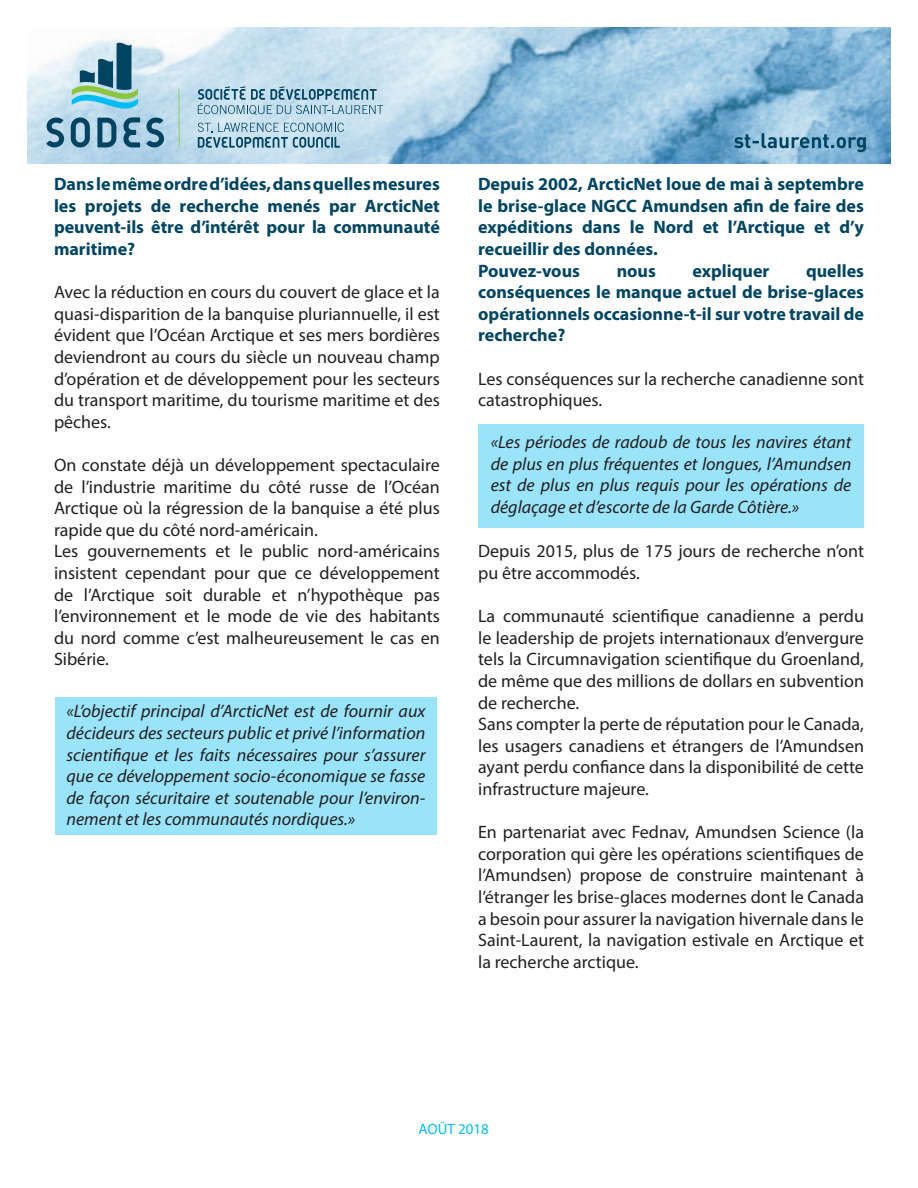
<style>
.page{position:relative;width:918px;height:1188px;background:#fff}
.page>*{position:absolute;margin:0;border:0;box-sizing:border-box;transform-origin:0 0}
.t1{font:18px/21.6px "Myriad Pro";color:#231f20;text-align:justify}
.t2{font:italic 18px/21.6px "Myriad Pro";color:#231f20;text-align:justify}
.t3{font:700 18px/21.6px "Myriad Pro";color:#004563;text-align:justify}
.t4{font:15px "Myriad Pro";color:#00bdf2}
.s1{font-size:17.85px}
</style>
<div class="page">
<img style="left:27px;top:27px;width:864px;height:136px">
<svg style="left:47px;top:117px;width:17px;height:30px"></svg>
<svg style="left:146px;top:117px;width:18px;height:30px"></svg>
<svg style="left:71px;top:40px;width:69px;height:108px;background:#81afbd"></svg>
<hr style="left:178px;top:88px;width:2px;height:60px;background:#8bc63e">
<svg style="left:198px;top:86px;width:185px;height:29px;background:#99bcce"></svg>
<svg style="left:198px;top:123px;width:146px;height:25px;background:#94b8ca"></svg>
<svg style="left:734px;top:133px;width:132px;height:19px;background:#6a9dba"></svg>
<div style="left:479px;top:424px;width:385px;height:103px;background:#9ae4f9"></div>
<div style="left:55px;top:697px;width:382px;height:137px;background:#9ae4f9"></div>
<p class="t3" style="left:54px;top:173px;width:387px">Dans le même ordre d’idées, dans quelles mesures les projets de recherche menés par ArcticNet peuvent-ils être d’intérêt pour la communauté maritime?</p>
<p class="t1" style="left:54px;top:281px;width:387px">Avec la réduction en cours du couvert de glace et la quasi-disparition de la banquise pluriannuelle, il est évident que l’Océan Arctique et ses mers bordières deviendront au cours du siècle un nouveau champ d’opération et de développement pour les secteurs du transport maritime, du tourisme maritime et des pêches.</p>
<p class="t1" style="left:54px;top:454px;width:387px">On constate déjà un développement spectaculaire de l’industrie maritime du côté russe de l’Océan Arctique où la régression de la banquise a été plus rapide que du côté nord-américain.</p>
<p class="t1" style="left:54px;top:540px;width:387px">Les gouvernements et le public nord-américains insistent cependant pour que ce développement de l’Arctique soit durable et n’hypothèque pas l’environnement et le mode de vie des habitants du nord comme c’est malheureusement le cas en Sibérie.</p>
<p class="t2" style="left:66px;top:700px;width:360px">«L’objectif principal d’ArcticNet est de fournir aux décideurs des secteurs public et privé l’information scientifique et les faits nécessaires pour s’assurer que ce développement socio-économique se fasse de façon sécuritaire et soutenable pour l’environ&shy;nement et les communautés nordiques.<span class="s1">»</span></p>
<p class="t3" style="left:478px;top:173px;width:387px">Depuis 2002, ArcticNet loue de mai à septembre le brise-glace NGCC Amundsen afin de faire des expéditions dans le Nord et l’Arctique et d’y recueillir des données.</p>
<p class="t3" style="left:478px;top:259px;width:103px">Pouvez-vous</p>
<p class="t3" style="left:617px;top:259px;width:41px">nous</p>
<p class="t3" style="left:693px;top:259px;width:78px">expliquer</p>
<p class="t3" style="left:478px;top:259px;width:387px;text-indent:328px">quelles conséquences le manque actuel de brise-glaces opérationnels occasionne-t-il sur votre travail de recherche?</p>
<p class="t1" style="left:478px;top:367px;width:387px">Les conséquences sur la recherche canadienne sont catastrophiques.</p>
<p class="t2" style="left:491px;top:431px;width:362px">«Les périodes de radoub de tous les navires étant de plus en plus fréquentes et longues, l’Amundsen est de plus en plus requis pour les opérations de déglaçage et d’escorte de la Garde Côtière.<span class="s1">»</span></p>
<p class="t1" style="left:478px;top:540px;width:387px">Depuis 2015, plus de 175 jours de recherche n’ont pu être accommodés.</p>
<p class="t1" style="left:478px;top:605px;width:387px">La communauté scientifique canadienne a perdu le leadership de projets internationaux d’envergure tels la Circumnavigation scientifique du Groenland, de même que des millions de dollars en subvention de recherche.</p>
<p class="t1" style="left:478px;top:713px;width:387px">Sans compter la perte de réputation pour le Canada, les usagers canadiens et étrangers de l’Amundsen ayant perdu confiance dans la disponibilité de cette infrastructure majeure.</p>
<p class="t1" style="left:478px;top:821px;width:387px">En partenariat avec Fednav, Amundsen Science (la corporation qui gère les opérations scientifiques de l’Amundsen) propose de construire maintenant à l’étranger les brise-glaces modernes dont le Canada a besoin pour assurer la navigation hivernale dans le Saint-Laurent, la navigation estivale en Arctique et la recherche arctique.</p>
<p class="t4" style="left:418px;top:1120px;width:72px">AOÛT 2018</p>
</div>
